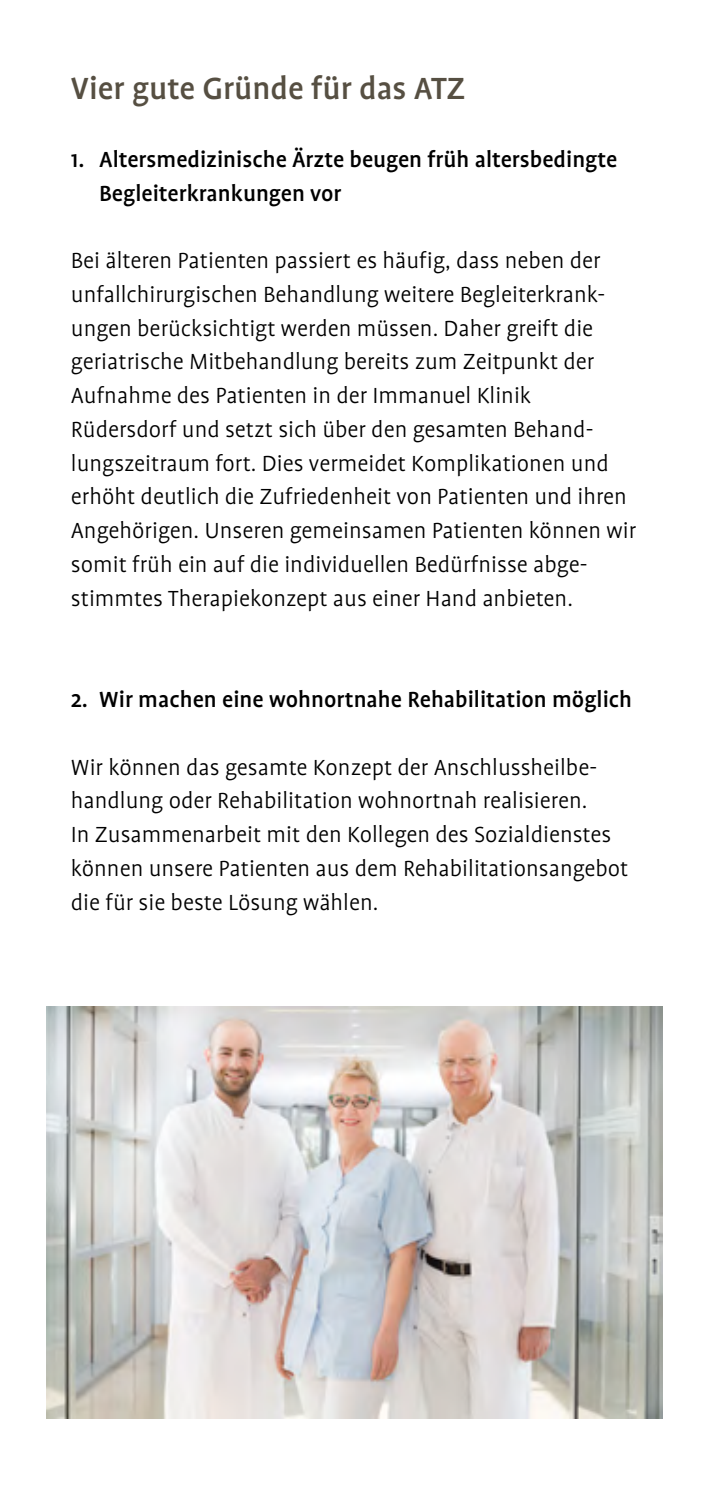
<style>
.page{position:relative;width:709px;height:1489px;background:#fff}
.page>*{position:absolute;margin:0;border:0;box-sizing:border-box;transform-origin:0 0}
.t1{font:500 35px "Profile OT";color:#564f42}
.t2{font:300 25px/33.8px "Profile OT";color:#000}
.t3{font:500 25px/33.8px "Profile OT";color:#000}
</style>
<div class="page">
<img style="left:46px;top:1006px;width:617px;height:411px">
<p class="t1" style="left:71px;top:69px;width:396px">Vier gute Gründe für das ATZ</p>
<p class="t3" style="left:99px;top:143px;width:519px;text-indent:-28px">1. Altersmedizinische Ärzte beugen früh altersbedingte<br>Begleiterkrankungen vor</p>
<p class="t2" style="left:71px;top:244px;width:567px">Bei älteren Patienten passiert es häufig, dass neben der unfallchirurgischen Behandlung weitere Begleiterkrank&shy;ungen berücksichtigt werden müssen. Daher greift die geriatrische Mitbehandlung bereits zum Zeitpunkt der Aufnahme des Patienten in der Immanuel Klinik Rüdersdorf und setzt sich über den gesamten Behand&shy;lungszeitraum fort. Dies vermeidet Komplikationen und erhöht deutlich die Zufriedenheit von Patienten und ihren Angehörigen. Unseren gemeinsamen Patienten können wir somit früh ein auf die individuellen Bedürfnisse abge&shy;stimmtes Therapiekonzept aus einer Hand anbieten.</p>
<p class="t3" style="left:71px;top:683px;width:563px">2. Wir machen eine wohnortnahe Rehabilitation möglich</p>
<p class="t2" style="left:71px;top:750px;width:559px">Wir können das gesamte Konzept der Anschlussheilbe&shy;handlung oder Rehabilitation wohnortnah realisieren.<br>In Zusammenarbeit mit den Kollegen des Sozialdienstes können unsere Patienten aus dem Rehabilitationsangebot die für sie beste Lösung wählen.</p>
</div>
